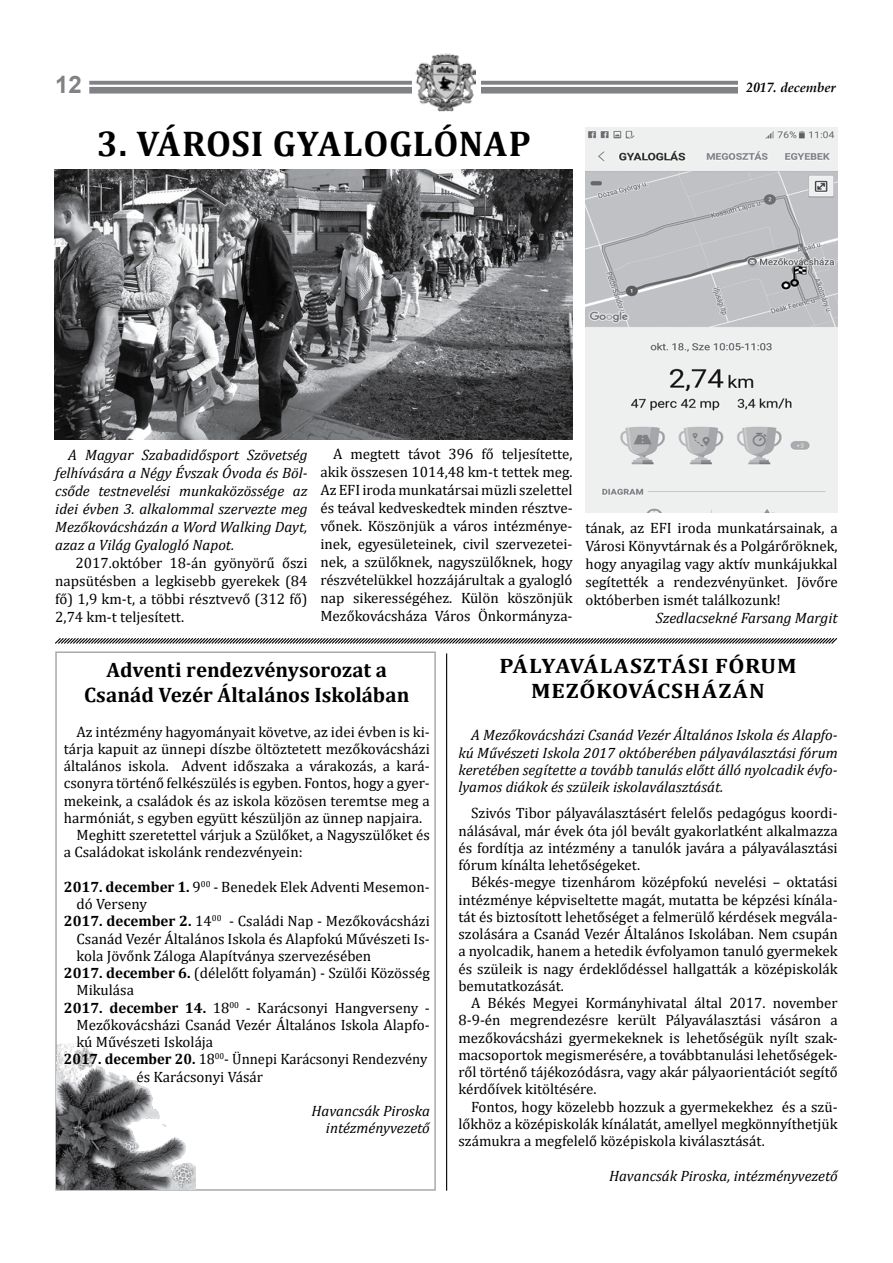
<style>
.page{position:relative;width:893px;height:1263px;background:#fff}
.page>*{position:absolute;margin:0;border:0;box-sizing:border-box;transform-origin:0 0}
.t1{font:700 36px "Cambria";letter-spacing:.02em;color:#000}
.t2{font:700 24px "Arial";color:#808285}
.t3{font:700 21px/25.2px "Cambria";letter-spacing:.005em;color:#000;text-align:center}
.t4{font:700 21px "Cambria";letter-spacing:.005em;color:#000;scale:1.1 1}
.t5{font:700 21px "Cambria";letter-spacing:.025em;color:#000;scale:1.1 1}
.t6{font:700 21px "Cambria";letter-spacing:.055em;color:#000;scale:1.1 1}
.t7{font:15px/18px "Cambria";color:#000;text-align:justify}
.t8{font:italic 15px/18px "Cambria";color:#000;text-align:justify}
.t9{font:italic 700 13.5px "Book Antiqua";color:#000}
.s1{font-weight:700}
</style>
<div class="page">
<svg style="left:89px;top:81px;width:649px;height:13px;fill:#808285"></svg>
<hr style="left:51px;top:85px;width:791px;height:2px;background:#fff">
<div style="left:412px;top:59px;width:68px;height:52px;background:#fff"></div>
<img style="left:418px;top:56px;width:57px;height:54px">
<div style="left:415px;top:53px;width:63px;height:60px;border:2px solid #fff"></div>
<div style="left:55px;top:651px;width:381px;height:540px;border:2px solid #a7a9ac"></div>
<img style="left:54px;top:169px;width:519px;height:270px">
<img style="left:585px;top:128px;width:253px;height:385px">
<svg style="left:55px;top:638px;width:783px;height:6px"></svg>
<img style="left:57px;top:1043px;width:139px;height:146px">
<hr style="left:446px;top:653px;width:1px;height:538px;background:#000">
<h2 class="t2" style="left:55px;top:68px;width:28px">12</h2>
<p class="t9" style="left:747px;top:78px;width:90px">2017. december</p>
<h1 class="t1" style="left:97px;top:118px;width:106px">3. Városi</h1>
<h1 class="t1" style="left:273px;top:118px;width:186px">Gyaloglónap</h1>
<p class="t7" style="left:320px;top:445px;width:254px;text-indent:13px">A megtett távot 396 fő teljesítette, akik összesen 1014,48 km-t tettek meg.<br>Az EFI iroda munkatársai müzli szelettel és teával kedveskedtek minden résztve&shy;vőnek. Köszönjük a város intézménye&shy;inek, egyesületeinek, civil szervezetei&shy;nek, a szülőknek, nagyszülőknek, hogy részvételükkel hozzájárultak a gyalogló nap sikerességéhez. Külön köszönjük Mezőkovácsháza Város Önkormányza-</p>
<p class="t8" style="left:55px;top:445px;width:254px;text-indent:13px">A Magyar Szabadidősport Szövetség felhívására a Négy Évszak Óvoda és Böl&shy;csőde testnevelési munkaközössége az idei évben 3. alkalommal szervezte meg Mezőkovácsházán a Word Walking Dayt, azaz a Világ Gyalogló Napot.</p>
<p class="t7" style="left:55px;top:554px;width:254px;text-indent:20px">2017.október 18-án gyönyörű őszi napsütésben a legkisebb gyerekek (84 fő) 1,9 km-t, a többi résztvevő (312 fő)<br>2,74 km-t teljesített.</p>
<p class="t7" style="left:585px;top:518px;width:254px">tának, az EFI iroda munkatársainak, a Városi Könyvtárnak és a Polgárőröknek, hogy anyagilag vagy aktív munkájukkal segítették a rendezvényünket. Jövőre októberben ismét találkozunk!</p>
<p class="t8" style="left:656px;top:608px;width:183px">Szedlacsekné Farsang Margit</p>
<h3 class="t5" style="left:499px;top:651px;width:119px">Pályaválaszt</h3>
<h3 class="t4" style="left:672px;top:651px;width:54px">ási fór</h3>
<h3 class="t4" style="left:761px;top:651px;width:32px">um</h3>
<h3 class="t4" style="left:531px;top:676px;width:74px">Mezőkov</h3>
<h3 class="t6" style="left:642px;top:676px;width:112px">ácsházán</h3>
<p class="t8" style="left:458px;top:726px;width:381px;line-height:17.2px;text-indent:13px">A Mezőkovácsházi Csanád Vezér Általános Iskola és Alapfo&shy;kú Művészeti Iskola 2017 októberében pályaválasztási fórum keretében segítette a tovább tanulás előtt álló nyolcadik évfo&shy;lyamos diákok és szüleik iskolaválasztását.</p>
<p class="t7" style="left:458px;top:804px;width:381px;line-height:17.2px;text-indent:13px">Szivós Tibor pályaválasztásért felelős pedagógus koordi&shy;nálásával, már évek óta jól bevált gyakorlatként alkalmazza és fordítja az intézmény a tanulók javára a pályaválasztási fórum kínálta lehetőségeket.</p>
<p class="t7" style="left:458px;top:873px;width:381px;line-height:17.2px;text-indent:13px">Békés-megye tizenhárom középfokú nevelési – oktatási intézménye képviseltette magát, mutatta be képzési kínála&shy;tát és biztosított lehetőséget a felmerülő kérdések megvála&shy;szolására a Csanád Vezér Általános Iskolában. Nem csupán a nyolcadik, hanem a hetedik évfolyamon tanuló gyermekek és szüleik is nagy érdeklődéssel hallgatták a középiskolák bemutatkozását.</p>
<p class="t7" style="left:458px;top:994px;width:381px;line-height:17.2px;text-indent:13px">A Békés Megyei Kormányhivatal által 2017. november 8-9-én megrendezésre került Pályaválasztási vásáron a mezőkovácsházi gyermekeknek is lehetőségük nyílt szak&shy;macsoportok megismerésére, a továbbtanulási lehetőségek&shy;ről történő tájékozódásra, vagy akár pályaorientációt segítő kérdőívek kitöltésére.</p>
<p class="t7" style="left:458px;top:1098px;width:381px;line-height:17.2px;text-indent:13px">Fontos, hogy közelebb hozzuk a gyermekekhez és a szü&shy;lőkhöz a középiskolák kínálatát, amellyel megkönnyíthetjük számukra a megfelelő középiskola kiválasztását.</p>
<p class="t8" style="left:609px;top:1166px;width:230px">Havancsák Piroska, intézményvezető</p>
<h3 class="t3" style="left:84px;top:656px;width:327px">Adventi rendezvénysorozat a<br>Csanád Vezér Általános Iskolában</h3>
<p class="t7" style="left:77px;top:722px;width:355px">Az intézmény hagyományait követve, az idei évben is ki-</p>
<p class="t7" style="left:64px;top:740px;width:368px">tárja kapuit az ünnepi díszbe öltöztetett mezőkovácsházi</p>
<p class="t7" style="left:64px;top:757px;width:368px">általános iskola. Advent időszaka a várakozás, a kará-</p>
<p class="t7" style="left:64px;top:774px;width:368px">csonyra történő felkészülés is egyben. Fontos, hogy a gyer-</p>
<p class="t7" style="left:64px;top:791px;width:368px">mekeink, a családok és az iskola közösen teremtse meg a</p>
<p class="t7" style="left:64px;top:809px;width:360px">harmóniát, s egyben együtt készüljön az ünnep napjaira.</p>
<p class="t7" style="left:77px;top:826px;width:355px">Meghitt szeretettel várjuk a Szülőket, a Nagyszülőket és</p>
<p class="t7" style="left:64px;top:843px;width:240px">a Családokat iskolánk rendezvényein:</p>
<p class="t7" style="left:64px;top:878px;width:368px"><span class="s1">2017. december 1.</span> 9<sup>00</sup> - Benedek Elek Adventi Mesemon-</p>
<p class="t7" style="left:77px;top:895px;width:72px">dó Verseny</p>
<p class="t7" style="left:64px;top:912px;width:368px"><span class="s1">2017. december 2.</span> 14<sup>00</sup> - Családi Nap - Mezőkovácsházi</p>
<p class="t7" style="left:77px;top:929px;width:355px">Csanád Vezér Általános Iskola és Alapfokú Művészeti Is-</p>
<p class="t7" style="left:77px;top:947px;width:296px">kola Jövőnk Záloga Alapítványa szervezésében</p>
<p class="t7" style="left:64px;top:964px;width:368px"><span class="s1">2017. december 6.</span> (délelőtt folyamán) - Szülői Közösség</p>
<p class="t7" style="left:77px;top:981px;width:59px">Mikulása</p>
<p class="t7" style="left:64px;top:998px;width:368px"><span class="s1">2017. december 14.</span> 18<sup>00</sup> - Karácsonyi Hangverseny -</p>
<p class="t7" style="left:77px;top:1016px;width:355px">Mezőkovácsházi Csanád Vezér Általános Iskola Alapfo-</p>
<p class="t7" style="left:77px;top:1033px;width:138px">kú Művészeti Iskolája</p>
<p class="t7" style="left:64px;top:1050px;width:365px"><span class="s1">2017. december 20.</span> 18<sup>00</sup>- Ünnepi Karácsonyi Rendezvény</p>
<p class="t7" style="left:136px;top:1067px;width:128px">és Karácsonyi Vásár</p>
<p class="t8" style="left:312px;top:1102px;width:120px;line-height:17.2px;text-align:right">Havancsák Piroska intézményvezető</p>
</div>
